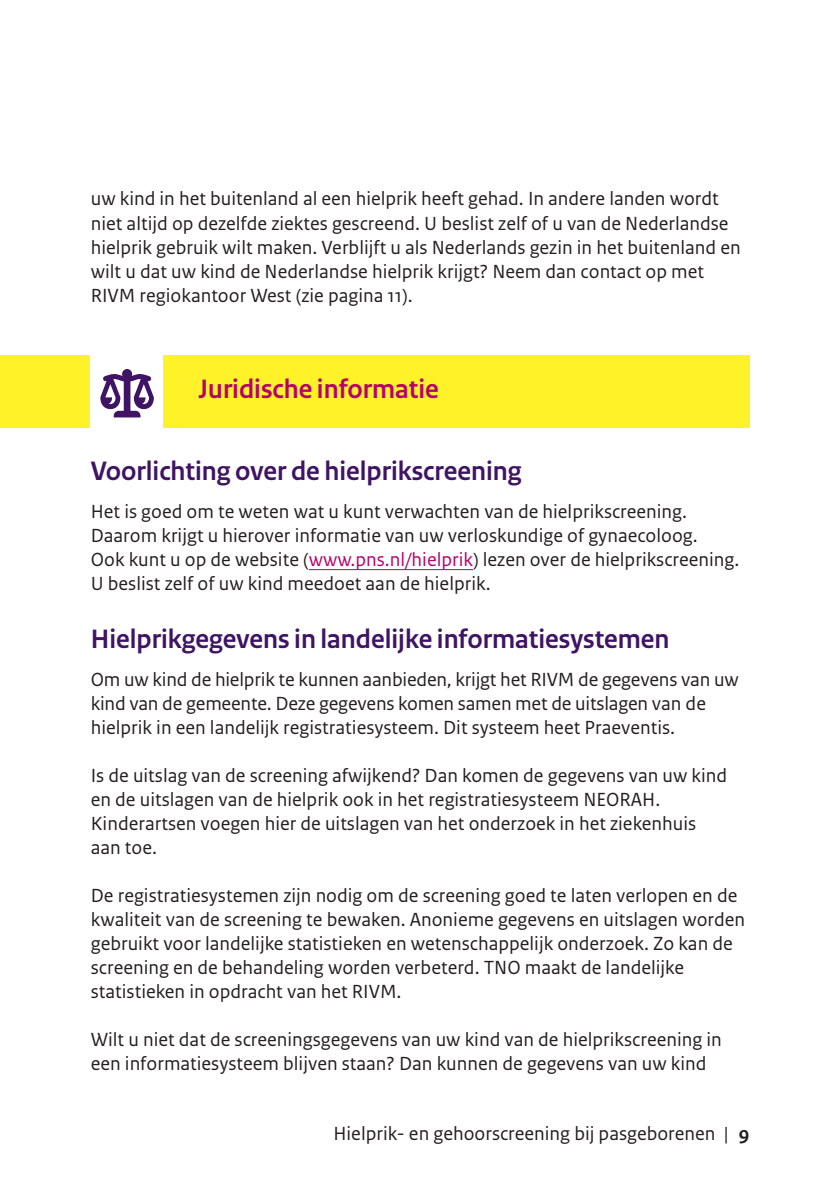
<style>
.page{position:relative;width:840px;height:1191px;background:#fff}
.page>*{position:absolute;margin:0;border:0;box-sizing:border-box;transform-origin:0 0}
._05_RIVM_Paragraafko{font:700 28px "Rijksoverheid Sans Heading";color:#3f1464}
._05_RIVM_Paragraafko-2{font:700 28px "Rijksoverheid Sans Heading";color:#b6036c}
._10_RIVM_Broodtekst{font:20px/24px "Rijksoverheid Sans Text";color:#231f20}
.s1{color:#b6036c}
.s2{font-weight:700}
</style>
<div class="page">
<div style="left:0;top:355px;width:748px;height:72px;background:#fff229"></div>
<div style="left:91px;top:355px;width:72px;height:72px;background:#fff"></div>
<svg style="left:100px;top:369px;width:54px;height:48px"></svg>
<hr style="left:308px;top:569px;width:165px;height:1px;background:#b6036c">
<p class="_10_RIVM_Broodtekst" style="left:91px;top:187px;width:651px">uw kind in het buitenland al een hielprik heeft gehad. In andere landen wordt niet altijd op dezelfde ziektes gescreend. U beslist zelf of u van de Nederlandse hielprik gebruik wilt maken. Verblijft u als Nederlands gezin in het buitenland en wilt u dat uw kind de Nederlandse hielprik krijgt? Neem dan contact op met RIVM regiokantoor West (zie pagina 11).</p>
<p class="_05_RIVM_Paragraafko-2" style="left:199px;top:373px;width:241px">Juridische informatie</p>
<p class="_05_RIVM_Paragraafko" style="left:91px;top:455px;width:432px">Voorlichting over de hielprikscreening</p>
<p class="_10_RIVM_Broodtekst" style="left:91px;top:499px;width:649px">Het is goed om te weten wat u kunt verwachten van de hielprikscreening.<br>Daarom krijgt u hierover informatie van uw verloskundige of gynaecoloog.<br>Ook kunt u op de website (<span class="s1">www.pns.nl/hielprik</span>) lezen over de hielprikscreening.<br>U beslist zelf of uw kind meedoet aan de hielprik.</p>
<p class="_05_RIVM_Paragraafko" style="left:91px;top:623px;width:580px">Hielprikgegevens in landelijke informatiesystemen</p>
<p class="_10_RIVM_Broodtekst" style="left:91px;top:667px;width:649px">Om uw kind de hielprik te kunnen aanbieden, krijgt het RIVM de gegevens van uw kind van de gemeente. Deze gegevens komen samen met de uitslagen van de hielprik in een landelijk registratiesysteem. Dit systeem heet Praeventis.</p>
<p class="_10_RIVM_Broodtekst" style="left:91px;top:763px;width:637px">Is de uitslag van de screening afwijkend? Dan komen de gegevens van uw kind en de uitslagen van de hielprik ook in het registratiesysteem NEORAH.<br>Kinderartsen voegen hier de uitslagen van het onderzoek in het ziekenhuis aan toe.</p>
<p class="_10_RIVM_Broodtekst" style="left:91px;top:883px;width:655px">De registratiesystemen zijn nodig om de screening goed te laten verlopen en de kwaliteit van de screening te bewaken. Anonieme gegevens en uitslagen worden gebruikt voor landelijke statistieken en wetenschappelijk onderzoek. Zo kan de screening en de behandeling worden verbeterd. TNO maakt de landelijke statistieken in opdracht van het RIVM.</p>
<p class="_10_RIVM_Broodtekst" style="left:91px;top:1027px;width:632px">Wilt u niet dat de screeningsgegevens van uw kind van de hielprikscreening in een informatiesysteem blijven staan? Dan kunnen de gegevens van uw kind</p>
<p class="_10_RIVM_Broodtekst" style="left:333px;top:1121px;width:417px">Hielprik- en gehoorscreening bij pasgeborenen | <span class="s2">9</span></p>
</div>
